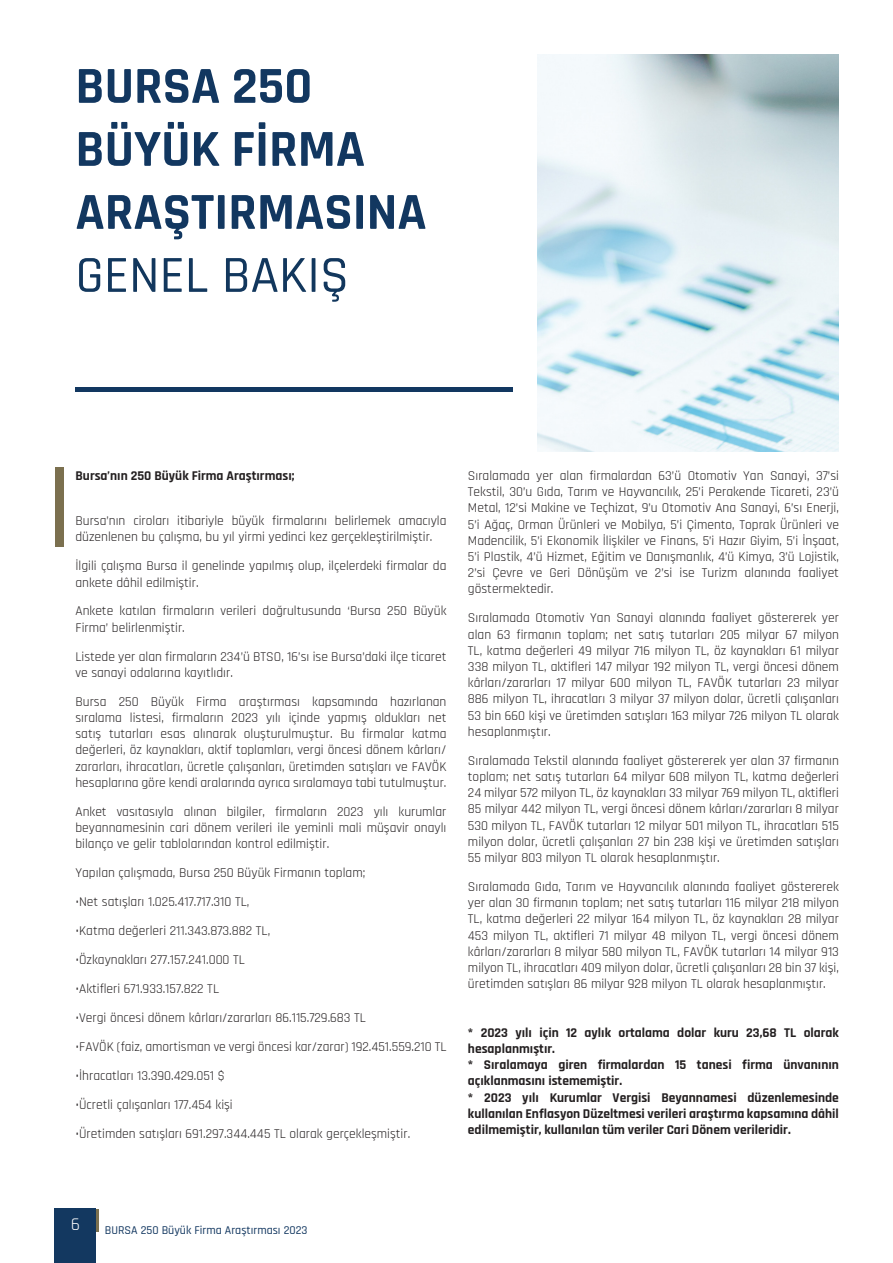
<style>
.page{position:relative;width:893px;height:1263px;background:#fff}
.page>*{position:absolute;margin:0;border:0;box-sizing:border-box;transform-origin:0 0}
.t1{font:700 52.5px "Rajdhani";color:#123760}
.t2{font:500 52.5px "Rajdhani";color:#12375d}
.t3{font:18px "Rajdhani";color:#fff}
.t4{font:13.5px/16.2px "Rajdhani";color:#231f20;text-align:justify}
.t5{font:700 13.5px/16.2px "Rajdhani";color:#231f20}
.t6{font:500 12px "Rajdhani";color:#123760}
</style>
<div class="page">
<div style="left:55px;top:1209px;width:41px;height:54px;background:#133860"></div>
<hr style="left:96px;top:1209px;width:3px;height:22px;background:#7b704f">
<img style="left:537px;top:54px;width:302px;height:398px">
<hr style="left:75px;top:387px;width:438px;height:4px;background:#123760">
<div style="left:55px;top:467px;width:9px;height:80px;background:#7b704f"></div>
<p class="t1" style="left:75px;top:54px;width:238px">BURSA 250</p>
<p class="t1" style="left:75px;top:117px;width:291px">BÜYÜK FİRMA</p>
<p class="t1" style="left:75px;top:180px;width:353px">ARAŞTIRMASINA</p>
<p class="t2" style="left:75px;top:245px;width:275px">GENEL BAKIŞ</p>
<p class="t5" style="left:75px;top:468px;width:221px">Bursa’nın 250 Büyük Firma Araştırması;</p>
<p class="t4" style="left:75px;top:513px;width:372px">Bursa’nın ciroları itibariyle büyük firmalarını belirlemek amacıyla düzenlenen bu çalışma, bu yıl yirmi yedinci kez gerçekleştirilmiştir.</p>
<p class="t4" style="left:75px;top:558px;width:372px">İlgili çalışma Bursa il genelinde yapılmış olup, ilçelerdeki firmalar da ankete dâhil edilmiştir.</p>
<p class="t4" style="left:75px;top:603px;width:372px">Ankete katılan firmaların verileri doğrultusunda ‘Bursa 250 Büyük<br>Firma’ belirlenmiştir.</p>
<p class="t4" style="left:75px;top:649px;width:372px">Listede yer alan firmaların 234’ü BTSO, 16’sı ise Bursa’daki ilçe ticaret ve sanayi odalarına kayıtlıdır.</p>
<p class="t4" style="left:75px;top:694px;width:372px">Bursa 250 Büyük Firma araştırması kapsamında hazırlanan sıralama listesi, firmaların 2023 yılı içinde yapmış oldukları net satış tutarları esas alınarak oluşturulmuştur. Bu firmalar katma değerleri, öz kaynakları, aktif toplamları, vergi öncesi dönem kârları/ zararları, ihracatları, ücretle çalışanları, üretimden satışları ve FAVÖK hesaplarına göre kendi aralarında ayrıca sıralamaya tabi tutulmuştur.</p>
<p class="t4" style="left:75px;top:804px;width:372px">Anket vasıtasıyla alınan bilgiler, firmaların 2023 yılı kurumlar beyannamesinin cari dönem verileri ile yeminli mali müşavir onaylı bilanço ve gelir tablolarından kontrol edilmiştir.</p>
<p class="t4" style="left:75px;top:865px;width:291px">Yapılan çalışmada, Bursa 250 Büyük Firmanın toplam;</p>
<p class="t4" style="left:75px;top:894px;width:175px">•Net satışları 1.025.417.717.310 TL,</p>
<p class="t4" style="left:75px;top:923px;width:196px">•Katma değerleri 211.343.873.882 TL,</p>
<p class="t4" style="left:75px;top:952px;width:171px">•Özkaynakları 277.157.241.000 TL</p>
<p class="t4" style="left:75px;top:981px;width:145px">•Aktifleri 671.933.157.822 TL</p>
<p class="t4" style="left:75px;top:1010px;width:292px">•Vergi öncesi dönem kârları/zararları 86.115.729.683 TL</p>
<p class="t4" style="left:75px;top:1039px;width:372px">•FAVÖK (faiz, amortisman ve vergi öncesi kar/zarar) 192.451.559.210 TL</p>
<p class="t4" style="left:75px;top:1068px;width:151px">•İhracatları 13.390.429.051 $</p>
<p class="t4" style="left:75px;top:1097px;width:159px">•Ücretli çalışanları 177.454 kişi</p>
<p class="t4" style="left:75px;top:1126px;width:336px">•Üretimden satışları 691.297.344.445 TL olarak gerçekleşmiştir.</p>
<p class="t4" style="left:468px;top:468px;width:372px">Sıralamada yer alan firmalardan 63’ü Otomotiv Yan Sanayi, 37’si Tekstil, 30’u Gıda, Tarım ve Hayvancılık, 25’i Perakende Ticareti, 23’ü Metal, 12’si Makine ve Teçhizat, 9’u Otomotiv Ana Sanayi, 6’sı Enerji, 5’i Ağaç, Orman Ürünleri ve Mobilya, 5’i Çimento, Toprak Ürünleri ve Madencilik, 5’i Ekonomik İlişkiler ve Finans, 5’i Hazır Giyim, 5’i İnşaat, 5’i Plastik, 4’ü Hizmet, Eğitim ve Danışmanlık, 4’ü Kimya, 3’ü Lojistik, 2’si Çevre ve Geri Dönüşüm ve 2’si ise Turizm alanında faaliyet göstermektedir.</p>
<p class="t4" style="left:468px;top:610px;width:372px">Sıralamada Otomotiv Yan Sanayi alanında faaliyet göstererek yer alan 63 firmanın toplam; net satış tutarları 205 milyar 67 milyon TL, katma değerleri 49 milyar 716 milyon TL, öz kaynakları 61 milyar 338 milyon TL, aktifleri 147 milyar 192 milyon TL, vergi öncesi dönem kârları/zararları 17 milyar 600 milyon TL, FAVÖK tutarları 23 milyar 886 milyon TL, ihracatları 3 milyar 37 milyon dolar, ücretli çalışanları 53 bin 660 kişi ve üretimden satışları 163 milyar 726 milyon TL olarak hesaplanmıştır.</p>
<p class="t4" style="left:468px;top:753px;width:372px">Sıralamada Tekstil alanında faaliyet göstererek yer alan 37 firmanın toplam; net satış tutarları 64 milyar 608 milyon TL, katma değerleri 24 milyar 572 milyon TL, öz kaynakları 33 milyar 769 milyon TL, aktifleri 85 milyar 442 milyon TL, vergi öncesi dönem kârları/zararları 8 milyar 530 milyon TL, FAVÖK tutarları 12 milyar 501 milyon TL, ihracatları 515 milyon dolar, ücretli çalışanları 27 bin 238 kişi ve üretimden satışları 55 milyar 803 milyon TL olarak hesaplanmıştır.</p>
<p class="t4" style="left:468px;top:879px;width:372px">Sıralamada Gıda, Tarım ve Hayvancılık alanında faaliyet göstererek yer alan 30 firmanın toplam; net satış tutarları 116 milyar 218 milyon TL, katma değerleri 22 milyar 164 milyon TL, öz kaynakları 28 milyar 453 milyon TL, aktifleri 71 milyar 48 milyon TL, vergi öncesi dönem kârları/zararları 8 milyar 580 milyon TL, FAVÖK tutarları 14 milyar 913 milyon TL, ihracatları 409 milyon dolar, ücretli çalışanları 28 bin 37 kişi, üretimden satışları 86 milyar 928 milyon TL olarak hesaplanmıştır.</p>
<p class="t5" style="left:468px;top:1025px;width:372px">* 2023 yılı için 12 aylık ortalama dolar kuru 23,68 TL olarak hesaplanmıştır.</p>
<p class="t5" style="left:468px;top:1057px;width:372px">* Sıralamaya giren firmalardan 15 tanesi firma ünvanının açıklanmasını istememiştir.</p>
<p class="t5" style="left:468px;top:1089px;width:372px;text-align:justify">* 2023 yılı Kurumlar Vergisi Beyannamesi düzenlemesinde kullanılan Enflasyon Düzeltmesi verileri araştırma kapsamına dâhil edilmemiştir, kullanılan tüm veriler Cari Dönem verileridir.</p>
<h2 class="t3" style="left:71px;top:1214px;width:10px">6</h2>
<p class="t6" style="left:105px;top:1223px;width:204px">BURSA 250 Büyük Firma Araştırması 2023</p>
</div>
